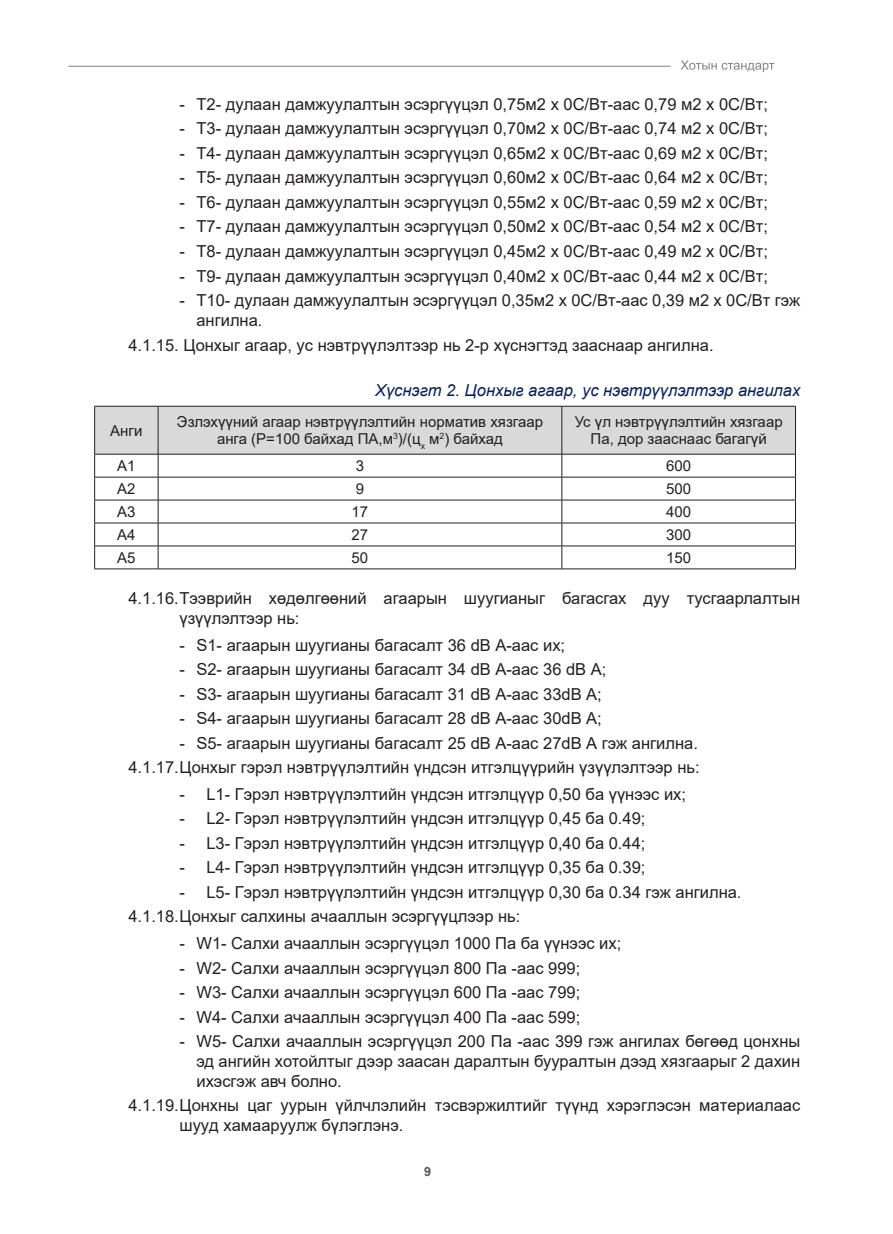
<style>
.page{position:relative;width:893px;height:1234px;background:#fff}
.page>*{position:absolute;margin:0;border:0;box-sizing:border-box;transform-origin:0 0}
.List_Paragraph{font:16.5px/19.8px "Arial";color:#231f20}
.t1{font:italic 16.5px "Arial";color:#002060}
.Хүснэгт_1{font:15px/17.2px "Arial";color:#231f20;text-align:center}
.t2{font:700 12.75px "Mogul Arial";color:#57585a}
</style>
<div class="page">
<svg style="left:680px;top:60px;width:94px;height:12px"></svg>
<hr style="left:68px;top:66px;width:603px;height:1px;background:#808285">
<svg style="left:94px;top:406px;width:702px;height:162px"></svg>
<hr style="left:94px;top:568px;width:64px;height:1px;background:#231f20">
<hr style="left:158px;top:568px;width:404px;height:1px;background:#231f20">
<hr style="left:562px;top:568px;width:234px;height:1px;background:#231f20">
<p class="List_Paragraph" style="left:179px;top:94px;width:590px">- Т2- дулаан дамжуулалтын эсэргүүцэл 0,75м2 х 0С/Вт-аас 0,79 м2 х 0С/Вт;</p>
<p class="List_Paragraph" style="left:179px;top:119px;width:590px">- Т3- дулаан дамжуулалтын эсэргүүцэл 0,70м2 х 0С/Вт-аас 0,74 м2 х 0С/Вт;</p>
<p class="List_Paragraph" style="left:179px;top:143px;width:590px">- Т4- дулаан дамжуулалтын эсэргүүцэл 0,65м2 х 0С/Вт-аас 0,69 м2 х 0С/Вт;</p>
<p class="List_Paragraph" style="left:179px;top:168px;width:590px">- Т5- дулаан дамжуулалтын эсэргүүцэл 0,60м2 х 0С/Вт-аас 0,64 м2 х 0С/Вт;</p>
<p class="List_Paragraph" style="left:179px;top:192px;width:590px">- Т6- дулаан дамжуулалтын эсэргүүцэл 0,55м2 х 0С/Вт-аас 0,59 м2 х 0С/Вт;</p>
<p class="List_Paragraph" style="left:179px;top:217px;width:590px">- Т7- дулаан дамжуулалтын эсэргүүцэл 0,50м2 х 0С/Вт-аас 0,54 м2 х 0С/Вт;</p>
<p class="List_Paragraph" style="left:179px;top:241px;width:590px">- Т8- дулаан дамжуулалтын эсэргүүцэл 0,45м2 х 0С/Вт-аас 0,49 м2 х 0С/Вт;</p>
<p class="List_Paragraph" style="left:179px;top:266px;width:590px">- Т9- дулаан дамжуулалтын эсэргүүцэл 0,40м2 х 0С/Вт-аас 0,44 м2 х 0С/Вт;</p>
<p class="List_Paragraph" style="left:196px;top:290px;width:605px;line-height:20.2px;text-indent:-17px">- Т10- дулаан дамжуулалтын эсэргүүцэл 0,35м2 х 0С/Вт-аас 0,39 м2 х 0С/Вт гэж ангилна.</p>
<p class="List_Paragraph" style="left:128px;top:335px;width:587px">4.1.15. Цонхыг агаар, ус нэвтрүүлэлтээр нь 2-р хүснэгтэд зааснаар ангилна.</p>
<p class="t1" style="left:375px;top:379px;width:427px">Хүснэгт 2. Цонхыг агаар, ус нэвтрүүлэлтээр ангилах</p>
<p class="Хүснэгт_1" style="left:110px;top:421px;width:34px">Анги</p>
<p class="Хүснэгт_1" style="left:177px;top:413px;width:368px">Эзлэхүүний агаар нэвтрүүлэлтийн норматив хязгаар анга (Р=100 байхад ПА,м<sup>3</sup>)/(ц<sub>х</sub> м<sup>2</sup>) байхад</p>
<p class="Хүснэгт_1" style="left:575px;top:413px;width:209px">Ус үл нэвтрүүлэлтийн хязгаар<br>Па, дор зааснаас багагүй</p>
<p class="Хүснэгт_1" style="left:117px;top:457px;width:20px">А1</p>
<p class="Хүснэгт_1" style="left:356px;top:457px;width:10px">3</p>
<p class="Хүснэгт_1" style="left:666px;top:457px;width:27px">600</p>
<p class="Хүснэгт_1" style="left:117px;top:480px;width:20px">А2</p>
<p class="Хүснэгт_1" style="left:356px;top:480px;width:10px">9</p>
<p class="Хүснэгт_1" style="left:666px;top:480px;width:27px">500</p>
<p class="Хүснэгт_1" style="left:117px;top:503px;width:20px">А3</p>
<p class="Хүснэгт_1" style="left:352px;top:503px;width:18px">17</p>
<p class="Хүснэгт_1" style="left:666px;top:503px;width:27px">400</p>
<p class="Хүснэгт_1" style="left:117px;top:526px;width:20px">А4</p>
<p class="Хүснэгт_1" style="left:352px;top:526px;width:18px">27</p>
<p class="Хүснэгт_1" style="left:666px;top:526px;width:27px">300</p>
<p class="Хүснэгт_1" style="left:117px;top:548px;width:20px">А5</p>
<p class="Хүснэгт_1" style="left:352px;top:548px;width:18px">50</p>
<p class="Хүснэгт_1" style="left:666px;top:548px;width:27px">150</p>
<p class="List_Paragraph" style="left:179px;top:587px;width:622px;line-height:20.2px;text-indent:-51px">4.1.16.Тээврийн хөдөлгөөний агаарын шуугианыг багасгах дуу тусгаарлалтын үзүүлэлтээр нь:</p>
<p class="List_Paragraph" style="left:179px;top:634px;width:387px">- S1- агаарын шуугианы багасалт 36 dB A-аас их;</p>
<p class="List_Paragraph" style="left:179px;top:659px;width:428px">- S2- агаарын шуугианы багасалт 34 dB A-аас 36 dB A;</p>
<p class="List_Paragraph" style="left:179px;top:683px;width:424px">- S3- агаарын шуугианы багасалт 31 dB A-аас 33dB A;</p>
<p class="List_Paragraph" style="left:179px;top:708px;width:424px">- S4- агаарын шуугианы багасалт 28 dB A-аас 30dB A;</p>
<p class="List_Paragraph" style="left:179px;top:732px;width:520px">- S5- агаарын шуугианы багасалт 25 dB A-аас 27dB A гэж ангилна.</p>
<p class="List_Paragraph" style="left:128px;top:757px;width:573px">4.1.17.Цонхыг гэрэл нэвтрүүлэлтийн үндсэн итгэлцүүрийн үзүүлэлтээр нь:</p>
<p class="List_Paragraph" style="left:179px;top:783px;width:508px">- L1- Гэрэл нэвтрүүлэлтийн үндсэн итгэлцүүр 0,50 ба үүнээс их;</p>
<p class="List_Paragraph" style="left:179px;top:808px;width:467px">- L2- Гэрэл нэвтрүүлэлтийн үндсэн итгэлцүүр 0,45 ба 0.49;</p>
<p class="List_Paragraph" style="left:179px;top:832px;width:467px">- L3- Гэрэл нэвтрүүлэлтийн үндсэн итгэлцүүр 0,40 ба 0.44;</p>
<p class="List_Paragraph" style="left:179px;top:857px;width:467px">- L4- Гэрэл нэвтрүүлэлтийн үндсэн итгэлцүүр 0,35 ба 0.39;</p>
<p class="List_Paragraph" style="left:179px;top:881px;width:564px">- L5- Гэрэл нэвтрүүлэлтийн үндсэн итгэлцүүр 0,30 ба 0.34 гэж ангилна.</p>
<p class="List_Paragraph" style="left:128px;top:906px;width:393px">4.1.18.Цонхыг салхины ачааллын эсэргүүцлээр нь:</p>
<p class="List_Paragraph" style="left:179px;top:933px;width:443px">- W1- Салхи ачааллын эсэргүүцэл 1000 Па ба үүнээс их;</p>
<p class="List_Paragraph" style="left:179px;top:957px;width:402px">- W2- Салхи ачааллын эсэргүүцэл 800 Па -аас 999;</p>
<p class="List_Paragraph" style="left:179px;top:982px;width:402px">- W3- Салхи ачааллын эсэргүүцэл 600 Па -аас 799;</p>
<p class="List_Paragraph" style="left:179px;top:1006px;width:402px">- W4- Салхи ачааллын эсэргүүцэл 400 Па -аас 599;</p>
<p class="List_Paragraph" style="left:196px;top:1031px;width:605px;text-align:justify;text-indent:-17px">- W5- Салхи ачааллын эсэргүүцэл 200 Па -аас 399 гэж ангилах бөгөөд цонхны эд ангийн хотойлтыг дээр заасан даралтын бууралтын дээд хязгаарыг 2 дахин ихэсгэж авч болно.</p>
<p class="List_Paragraph" style="left:179px;top:1095px;width:622px;text-indent:-51px">4.1.19.Цонхны цаг уурын үйлчлэлийн тэсвэржилтийг түүнд хэрэглэсэн материалаас шууд хамааруулж бүлэглэнэ.</p>
<p class="t2" style="left:424px;top:1163px;width:9px">9</p>
</div>
